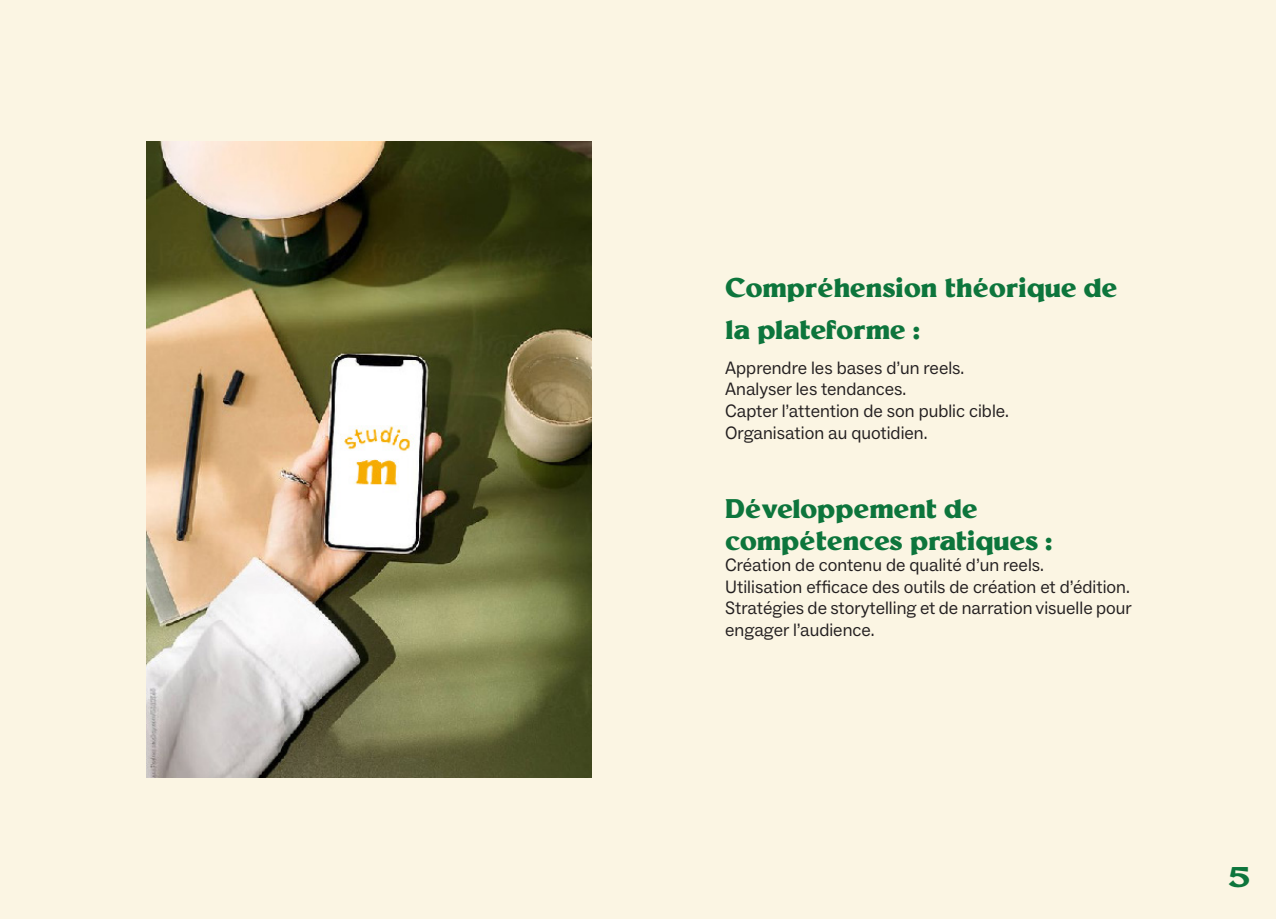
<style>
.page{position:relative;width:1276px;height:919px;background:#fff}
.page>*{position:absolute;margin:0;border:0;box-sizing:border-box;transform-origin:0 0}
.t1{font:28.5px "Millik";color:#0d753c}
.t2{font:27px/41.4px "Millik";letter-spacing:-.015em;color:#0d753c}
.t3{font:18px/21.6px "ABC Social";color:#231f20}
</style>
<div class="page">
<div style="left:0;top:0;width:1276px;height:918px;background:#fbf5e3"></div>
<img style="left:147px;top:142px;width:444px;height:635px">
<p class="t2" style="left:725px;top:267px;width:394px">Compréhension théorique de la plateforme :</p>
<p class="t3" style="left:725px;top:357px;width:241px">Apprendre les bases d’un reels.</p>
<p class="t3" style="left:725px;top:379px;width:183px">Analyser les tendances.</p>
<p class="t3" style="left:725px;top:400px;width:285px">Capter l’attention de son public cible.</p>
<p class="t3" style="left:725px;top:422px;width:204px">Organisation au quotidien.</p>
<p class="t2" style="left:725px;top:492px;width:329px;line-height:32.4px">Développement de compétences pratiques :</p>
<p class="t3" style="left:725px;top:554px;width:320px">Création de contenu de qualité d’un reels.</p>
<p class="t3" style="left:725px;top:576px;width:406px">Utilisation efficace des outils de création et d’édition.</p>
<p class="t3" style="left:725px;top:597px;width:408px">Stratégies de storytelling et de narration visuelle pour engager l’audience.</p>
<p class="t1" style="left:1228px;top:860px;width:23px">5</p>
</div>
